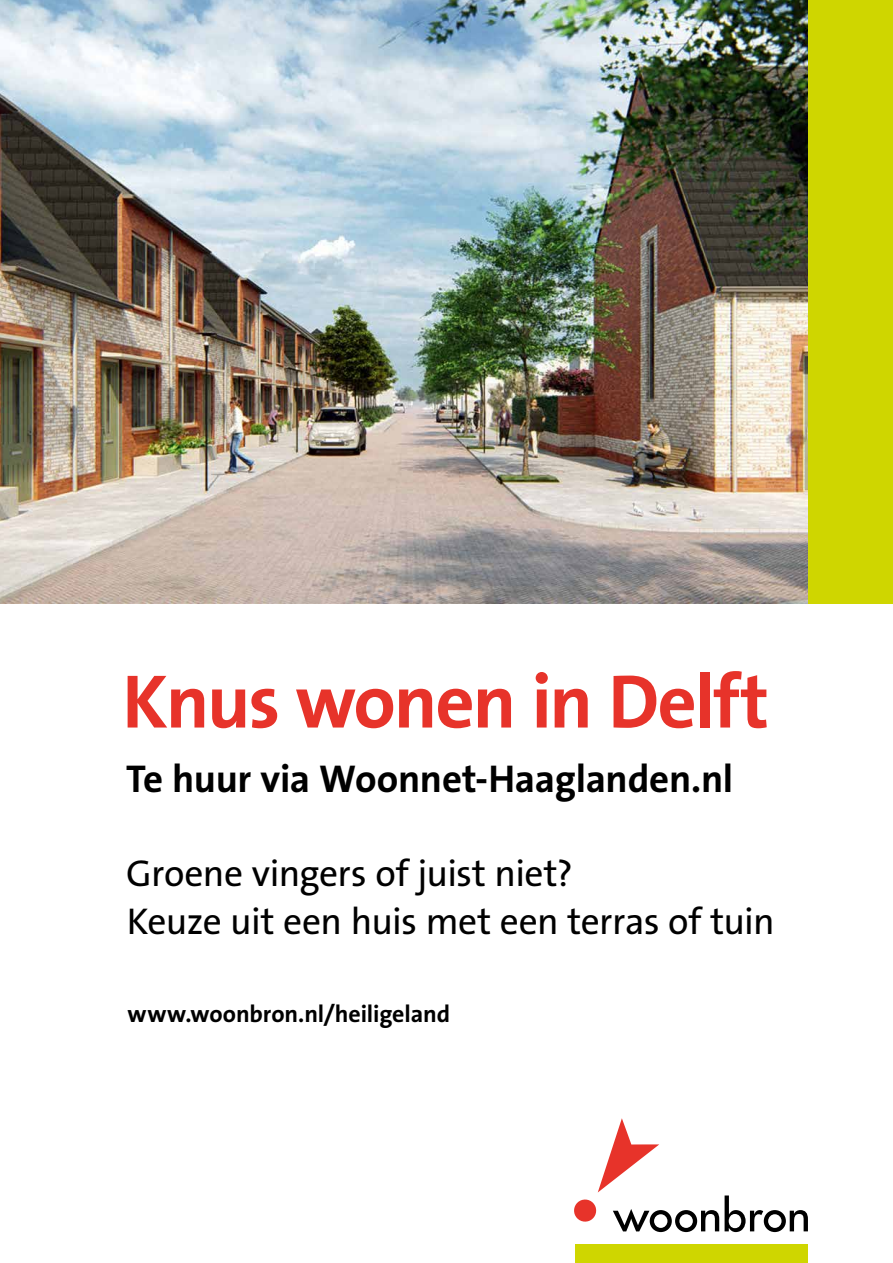
<style>
.page{position:relative;width:893px;height:1263px;background:#fff}
.page>*{position:absolute;margin:0;border:0;box-sizing:border-box;transform-origin:0 0}
.t1{font:700 76.5px "The Sans B7";letter-spacing:-.025em;color:#e7332a}
.t2{font:700 39px "The Sans B7";letter-spacing:-.01em;color:#000}
.t3{font:37.5px/48px "The Sans B5 Plain";letter-spacing:-.015em;color:#000}
.t4{font:700 24px "The Sans B7";letter-spacing:-.005em;color:#000}
</style>
<div class="page">
<div style="left:808px;top:0;width:85px;height:604px;background:#cfd600"></div>
<img style="left:0;top:0;width:808px;height:604px">
<div style="left:575px;top:1244px;width:233px;height:19px;background:#cfd600"></div>
<svg style="left:574px;top:1199px;width:23px;height:23px"></svg>
<svg style="left:598px;top:1118px;width:61px;height:74px"></svg>
<svg style="left:725px;top:1195px;width:83px;height:37px"></svg>
<svg style="left:613px;top:1209px;width:106px;height:23px"></svg>
<h1 class="t1" style="left:122px;top:661px;width:648px">Knus wonen in Delft</h1>
<p class="t2" style="left:126px;top:758px;width:609px">Te huur via Woonnet-Haaglanden.nl</p>
<p class="t3" style="left:126px;top:851px;width:650px">Groene vingers of juist niet?<br>Keuze uit een huis met een terras of tuin</p>
<p class="t4" style="left:128px;top:1001px;width:324px">www.woonbron.nl/heiligeland</p>
</div>
